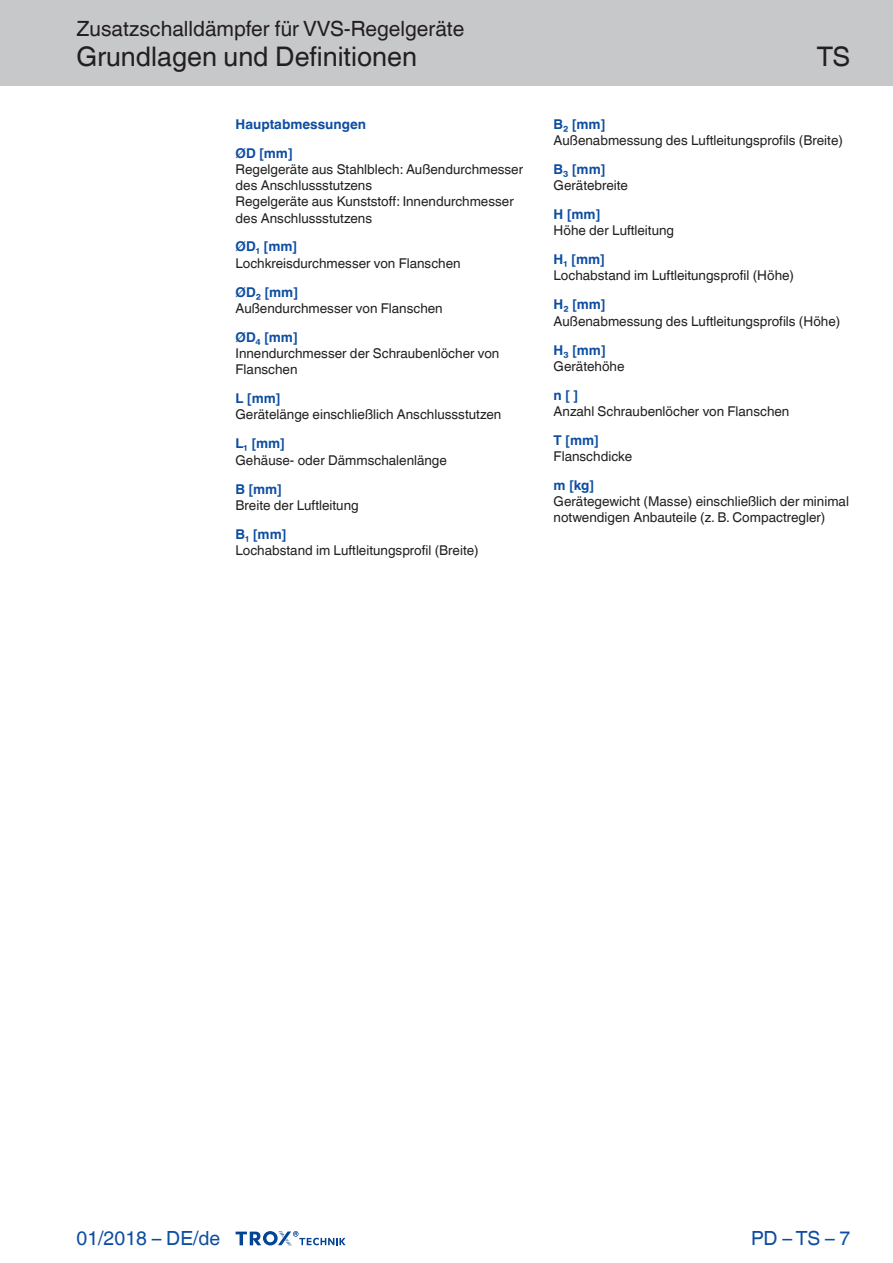
<style>
.page{position:relative;width:893px;height:1263px;background:#fff}
.page>*{position:absolute;margin:0;border:0;box-sizing:border-box;transform-origin:0 0}
.Navigation_2{font:27px "TROX Helvetica";color:#231f20}
.Navigation_3{font:27px "TROX Helvetica";color:#231f20}
.Navigation_1{font:21px "TROX Helvetica";color:#231f20}
.country{font:19.5px "TROX Helvetica";color:#0d4da1}
.pagina_li-re{font:19.5px "TROX Helvetica";color:#0d4da1}
.descr_txt_section_pa{font:13.5px/16.2px "TROX Helvetica";color:#231f20}
.descr_txt_section_ti{font:700 13.5px "TROX Helvetica";color:#0d4da1}
</style>
<div class="page">
<div style="left:0;top:0;width:893px;height:85px;background:#c7c8ca"></div>
<svg style="left:236px;top:1231px;width:110px;height:15px"></svg>
<p class="Navigation_1" style="left:77px;top:17px;width:389px">Zusatzschalldämpfer für VVS-Regelgeräte</p>
<p class="Navigation_2" style="left:77px;top:41px;width:342px">Grundlagen und Definitionen</p>
<p class="descr_txt_section_ti" style="left:236px;top:116px;width:132px">Hauptabmessungen</p>
<p class="descr_txt_section_ti" style="left:236px;top:145px;width:58px">ØD [mm]</p>
<p class="descr_txt_section_pa" style="left:236px;top:161px;width:289px">Regelgeräte aus Stahlblech: Außendurchmesser des Anschlussstutzens</p>
<p class="descr_txt_section_pa" style="left:236px;top:194px;width:280px">Regelgeräte aus Kunststoff: Innendurchmesser des Anschlussstutzens</p>
<p class="descr_txt_section_ti" style="left:236px;top:239px;width:63px">ØD₁ [mm]</p>
<p class="descr_txt_section_pa" style="left:236px;top:255px;width:227px">Lochkreisdurchmesser von Flanschen</p>
<p class="descr_txt_section_ti" style="left:236px;top:284px;width:64px">ØD₂ [mm]</p>
<p class="descr_txt_section_pa" style="left:236px;top:300px;width:209px">Außendurchmesser von Flanschen</p>
<p class="descr_txt_section_ti" style="left:236px;top:329px;width:63px">ØD₄ [mm]</p>
<p class="descr_txt_section_pa" style="left:236px;top:345px;width:265px">Innendurchmesser der Schraubenlöcher von<br>Flanschen</p>
<p class="descr_txt_section_ti" style="left:236px;top:391px;width:46px">L [mm]</p>
<p class="descr_txt_section_pa" style="left:236px;top:407px;width:267px">Gerätelänge einschließlich Anschlussstutzen</p>
<p class="descr_txt_section_ti" style="left:236px;top:436px;width:51px">L₁ [mm]</p>
<p class="descr_txt_section_pa" style="left:236px;top:452px;width:213px">Gehäuse- oder Dämmschalenlänge</p>
<p class="descr_txt_section_ti" style="left:236px;top:481px;width:48px">B [mm]</p>
<p class="descr_txt_section_pa" style="left:236px;top:497px;width:125px">Breite der Luftleitung</p>
<p class="descr_txt_section_ti" style="left:236px;top:526px;width:52px">B₁ [mm]</p>
<p class="descr_txt_section_pa" style="left:236px;top:542px;width:245px">Lochabstand im Luftleitungsprofil (Breite)</p>
<p class="Navigation_3" style="left:817px;top:41px;width:35px">TS</p>
<p class="descr_txt_section_ti" style="left:554px;top:116px;width:53px">B₂ [mm]</p>
<p class="descr_txt_section_pa" style="left:554px;top:132px;width:291px">Außenabmessung des Luftleitungsprofils (Breite)</p>
<p class="descr_txt_section_ti" style="left:554px;top:161px;width:53px">B₃ [mm]</p>
<p class="descr_txt_section_pa" style="left:554px;top:177px;width:76px">Gerätebreite</p>
<p class="descr_txt_section_ti" style="left:554px;top:207px;width:48px">H [mm]</p>
<p class="descr_txt_section_pa" style="left:554px;top:222px;width:122px">Höhe der Luftleitung</p>
<p class="descr_txt_section_ti" style="left:554px;top:252px;width:52px">H₁ [mm]</p>
<p class="descr_txt_section_pa" style="left:554px;top:268px;width:242px">Lochabstand im Luftleitungsprofil (Höhe)</p>
<p class="descr_txt_section_ti" style="left:554px;top:297px;width:53px">H₂ [mm]</p>
<p class="descr_txt_section_pa" style="left:554px;top:313px;width:288px">Außenabmessung des Luftleitungsprofils (Höhe)</p>
<p class="descr_txt_section_ti" style="left:554px;top:342px;width:53px">H₃ [mm]</p>
<p class="descr_txt_section_pa" style="left:554px;top:358px;width:72px">Gerätehöhe</p>
<p class="descr_txt_section_ti" style="left:554px;top:387px;width:26px">n[]</p>
<p class="descr_txt_section_pa" style="left:554px;top:403px;width:237px">Anzahl Schraubenlöcher von Flanschen</p>
<p class="descr_txt_section_ti" style="left:554px;top:432px;width:46px">T [mm]</p>
<p class="descr_txt_section_pa" style="left:554px;top:448px;width:80px">Flanschdicke</p>
<p class="descr_txt_section_ti" style="left:554px;top:477px;width:42px">m [kg]</p>
<p class="descr_txt_section_pa" style="left:554px;top:493px;width:297px">Gerätegewicht (Masse) einschließlich der minimal notwendigen Anbauteile (z. B. Compactregler)</p>
<p class="country" style="left:77px;top:1227px;width:145px">01/2018 – DE/de</p>
<p class="pagina_li-re" style="left:751px;top:1227px;width:101px">PD – TS – 7</p>
</div>
